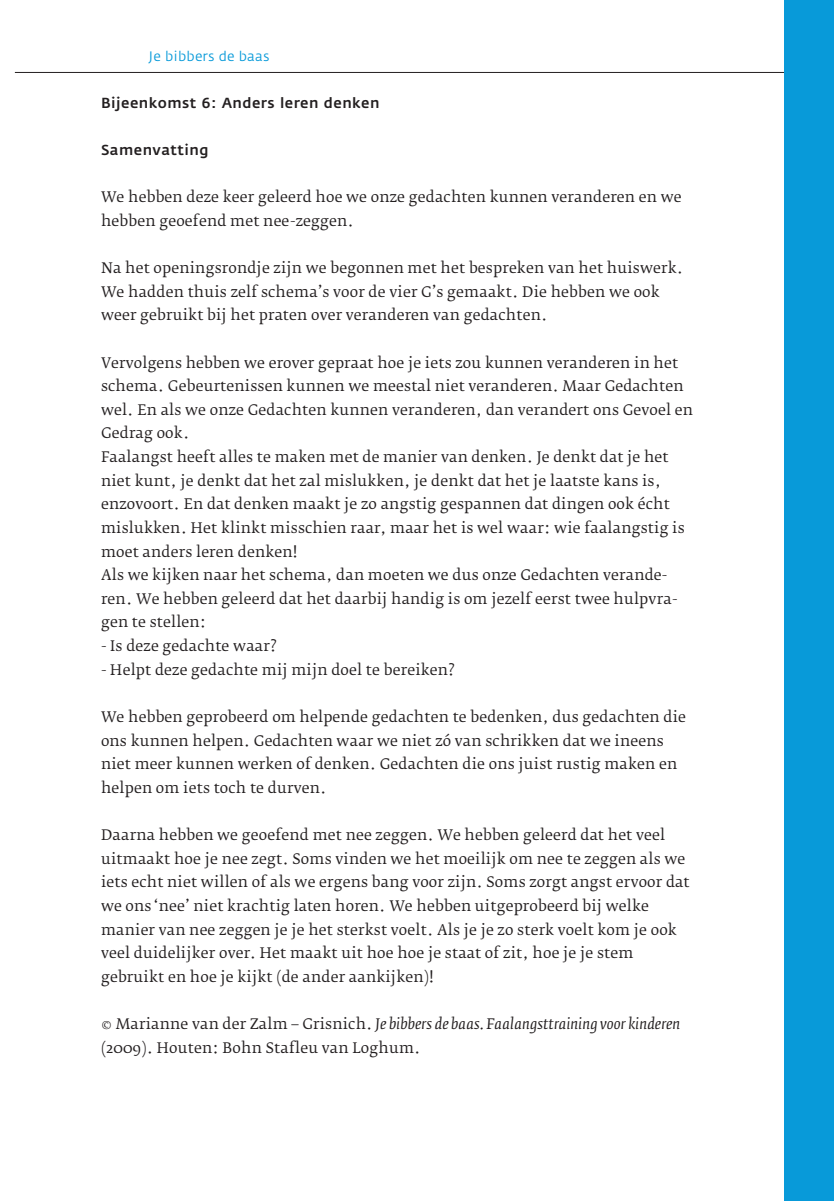
<style>
.page{position:relative;width:834px;height:1201px;background:#fff}
.page>*{position:absolute;margin:0;border:0;box-sizing:border-box;transform-origin:0 0}
.t1{font:14.35px/23.6px "Fedra Serif B";letter-spacing:.015em;color:#231f20}
.t2{font:14.35px "Fedra Sans Medium TF";letter-spacing:.03em;color:#231f20}
.t3{font:13.65px "Fedra Sans";letter-spacing:.01em;color:#089ad9}
.s1{font-style:italic}
</style>
<div class="page">
<hr style="left:15px;top:72px;width:818px;height:1px;background:#231f20">
<div style="left:784px;top:0;width:49px;height:1200px;background:#089ad9"></div>
<p class="t3" style="left:149px;top:51px;width:122px">Je bibbers de baas</p>
<p class="t2" style="left:101px;top:97px;width:280px">Bijeenkomst 6: Anders leren denken</p>
<p class="t2" style="left:101px;top:144px;width:109px">Samenvatting</p>
<p class="t1" style="left:101px;top:187px;width:582px">We hebben deze keer geleerd hoe we onze gedachten kunnen veranderen en we hebben geoefend met nee-zeggen.</p>
<p class="t1" style="left:101px;top:258px;width:583px">Na het openingsrondje zijn we begonnen met het bespreken van het huiswerk.<br>We hadden thuis zelf schema’s voor de vier G’s gemaakt. Die hebben we ook weer gebruikt bij het praten over veranderen van gedachten.</p>
<p class="t1" style="left:101px;top:352px;width:593px">Vervolgens hebben we erover gepraat hoe je iets zou kunnen veranderen in het schema. Gebeurtenissen kunnen we meestal niet veranderen. Maar Gedachten wel. En als we onze Gedachten kunnen veranderen, dan verandert ons Gevoel en Gedrag ook.<br>Faalangst heeft alles te maken met de manier van denken. Je denkt dat je het niet kunt, je denkt dat het zal mislukken, je denkt dat het je laatste kans is, enzovoort. En dat denken maakt je zo angstig gespannen dat dingen ook écht mislukken. Het klinkt misschien raar, maar het is wel waar: wie faalangstig is moet anders leren denken!<br>Als we kijken naar het schema, dan moeten we dus onze Gedachten verande&shy;ren. We hebben geleerd dat het daarbij handig is om jezelf eerst twee hulpvra&shy;gen te stellen:</p>
<p class="t1" style="left:101px;top:636px;width:177px">- Is deze gedachte waar?</p>
<p class="t1" style="left:101px;top:659px;width:355px">- Helpt deze gedachte mij mijn doel te bereiken?</p>
<p class="t1" style="left:101px;top:707px;width:586px">We hebben geprobeerd om helpende gedachten te bedenken, dus gedachten die ons kunnen helpen. Gedachten waar we niet zó van schrikken dat we ineens niet meer kunnen werken of denken. Gedachten die ons juist rustig maken en helpen om iets toch te durven.</p>
<p class="t1" style="left:101px;top:825px;width:590px">Daarna hebben we geoefend met nee zeggen. We hebben geleerd dat het veel uitmaakt hoe je nee zegt. Soms vinden we het moeilijk om nee te zeggen als we iets echt niet willen of als we ergens bang voor zijn. Soms zorgt angst ervoor dat we ons ‘nee’ niet krachtig laten horen. We hebben uitgeprobeerd bij welke manier van nee zeggen je je het sterkst voelt. Als je je zo sterk voelt kom je ook veel duidelijker over. Het maakt uit hoe hoe je staat of zit, hoe je je stem gebruikt en hoe je kijkt (de ander aankijken)!</p>
<p class="t1" style="left:101px;top:1014px;width:581px">© Marianne van der Zalm – Grisnich. <span class="s1">Je bibbers de baas. Faalangsttraining voor kinderen </span>(2009). Houten: Bohn Stafleu van Loghum.</p>
</div>
